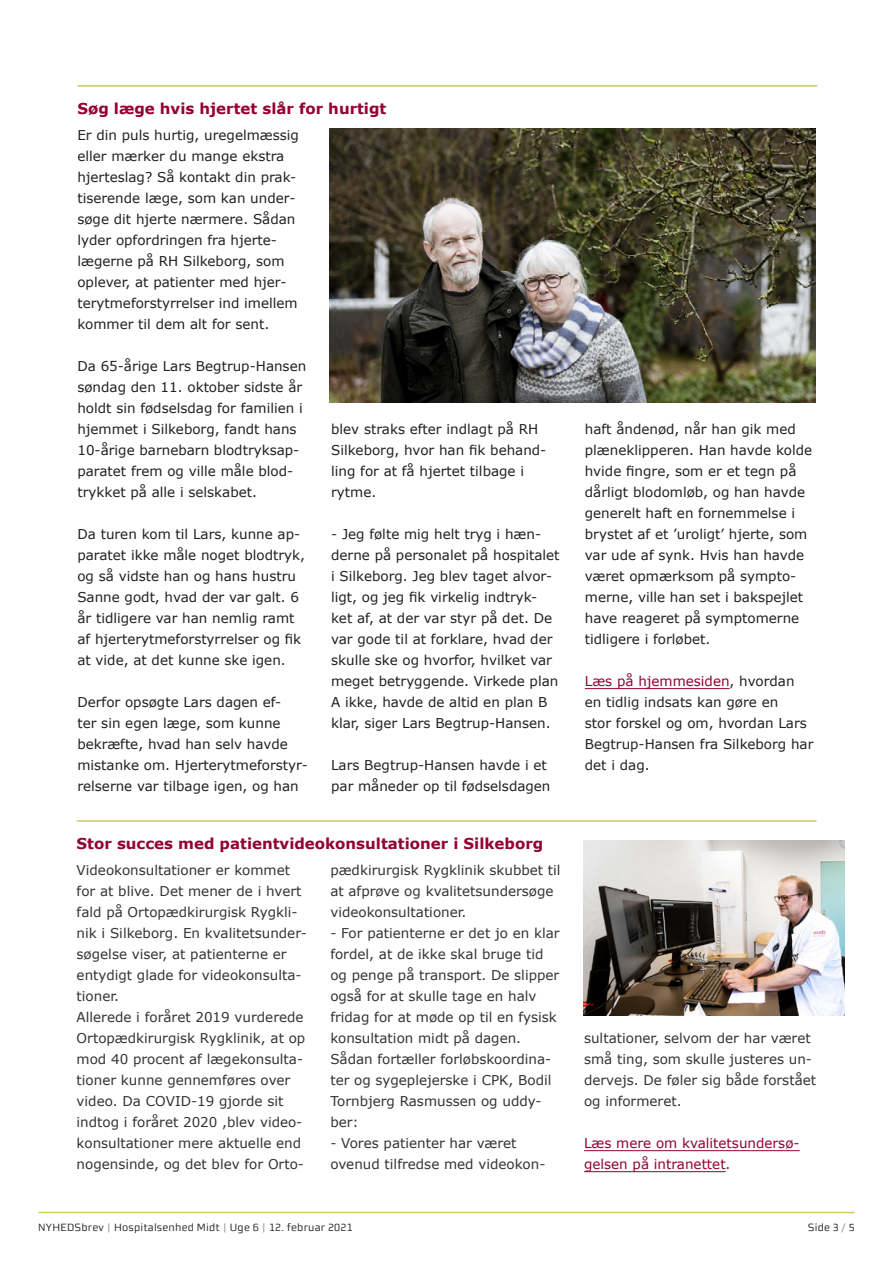
<style>
.page{position:relative;width:893px;height:1263px;background:#fff}
.page>*{position:absolute;margin:0;border:0;box-sizing:border-box;transform-origin:0 0}
.Over_m_streg_-_HEM{font:700 15px "Verdana";color:#940130}
.Brød_-_HEM{font:13.5px/21px "Verdana";color:#231f20}
.Brød_-_HEM-2{font:13.5px/21px "Verdana";color:#333}
.Brød_-_HEM-3{font:13.5px/21px "Verdana";color:#940130}
.t1{font:10.5px "midtsans";letter-spacing:.02em;color:#231f20}
.s1{color:#940130}
.s2{color:#333}
.s3{color:#8a8c8f}
</style>
<div class="page">
<hr style="left:38px;top:1212px;width:817px;height:1px;background:#cbcb65">
<hr style="left:77px;top:85px;width:740px;height:2px;background:#cbcb65">
<hr style="left:585px;top:688px;width:145px;height:1px;background:#940130">
<img style="left:330px;top:128px;width:486px;height:275px">
<hr style="left:77px;top:820px;width:739px;height:2px;background:#cbcb65">
<hr style="left:584px;top:1150px;width:216px;height:1px;background:#940130">
<hr style="left:584px;top:1171px;width:142px;height:1px;background:#940130">
<img style="left:584px;top:840px;width:261px;height:176px">
<p class="Over_m_streg_-_HEM" style="left:77px;top:98px;width:310px">Søg læge hvis hjertet slår for hurtigt</p>
<p class="Brød_-_HEM" style="left:77px;top:124px;width:223px">Er din puls hurtig, uregelmæssig eller mærker du mange ekstra hjerteslag? Så kontakt din prak&shy;tiserende læge, som kan under&shy;søge dit hjerte nærmere. Sådan lyder opfordringen fra hjerte&shy;lægerne på RH Silkeborg, som oplever, at patienter med hjer&shy;terytmeforstyrrelser ind imellem kommer til dem alt for sent.</p>
<p class="Brød_-_HEM" style="left:77px;top:355px;width:230px">Da 65-årige Lars Begtrup-Hansen søndag den 11. oktober sidste år holdt sin fødselsdag for familien i hjemmet i Silkeborg, fandt hans<br>10-årige barnebarn blodtryksap&shy;paratet frem og ville måle blod&shy;trykket på alle i selskabet.</p>
<p class="Brød_-_HEM" style="left:77px;top:523px;width:229px">Da turen kom til Lars, kunne ap&shy;paratet ikke måle noget blodtryk, og så vidste han og hans hustru<br>Sanne godt, hvad der var galt. 6 år tidligere var han nemlig ramt af hjerterytmeforstyrrelser og fik at vide, at det kunne ske igen.</p>
<p class="Brød_-_HEM" style="left:77px;top:691px;width:232px">Derfor opsøgte Lars dagen ef-<br>ter sin egen læge, som kunne bekræfte, hvad han selv havde mistanke om. Hjerterytmeforstyr&shy;relserne var tilbage igen, og han</p>
<p class="Brød_-_HEM" style="left:331px;top:418px;width:217px">blev straks efter indlagt på RH<br>Silkeborg, hvor han fik behand&shy;ling for at få hjertet tilbage i rytme.</p>
<p class="Brød_-_HEM" style="left:331px;top:523px;width:230px">- Jeg følte mig helt tryg i hæn&shy;derne på personalet på hospitalet i Silkeborg. Jeg blev taget alvor&shy;ligt, og jeg fik virkelig indtryk&shy;ket af, at der var styr på det. De var gode til at forklare, hvad der skulle ske og hvorfor, hvilket var meget betryggende. Virkede plan<br>A ikke, havde de altid en plan B klar, siger Lars Begtrup-Hansen.</p>
<p class="Brød_-_HEM" style="left:331px;top:754px;width:221px">Lars Begtrup-Hansen havde i et par måneder op til fødselsdagen</p>
<p class="Over_m_streg_-_HEM" style="left:77px;top:833px;width:468px">Stor succes med patientvideokonsultationer i Silkeborg</p>
<p class="Brød_-_HEM-2" style="left:77px;top:859px;width:232px">Videokonsultationer er kommet for at blive. Det mener de i hvert fald på Ortopædkirurgisk Rygkli&shy;nik i Silkeborg. En kvalitetsunder&shy;søgelse viser, at patienterne er entydigt glade for videokonsulta&shy;tioner.</p>
<p class="Brød_-_HEM-2" style="left:77px;top:1006px;width:230px">Allerede i foråret 2019 vurderede<br>Ortopædkirurgisk Rygklinik, at op mod 40 procent af lægekonsulta&shy;tioner kunne gennemføres over video. Da COVID-19 gjorde sit indtog i foråret 2020 ,blev video&shy;konsultationer mere aktuelle end nogensinde, og det blev for Orto-</p>
<p class="Brød_-_HEM-2" style="left:330px;top:859px;width:232px">pædkirurgisk Rygklinik skubbet til at afprøve og kvalitetsundersøge videokonsultationer.</p>
<p class="Brød_-_HEM-2" style="left:330px;top:922px;width:231px">- For patienterne er det jo en klar fordel, at de ikke skal bruge tid og penge på transport. De slipper også for at skulle tage en halv fridag for at møde op til en fysisk konsultation midt på dagen.</p>
<p class="Brød_-_HEM-2" style="left:330px;top:1048px;width:223px">Sådan fortæller forløbskoordina&shy;ter og sygeplejerske i CPK, Bodil<br>Tornbjerg Rasmussen og uddy&shy;ber:</p>
<p class="Brød_-_HEM-2" style="left:330px;top:1132px;width:217px">- Vores patienter har været ovenud tilfredse med videokon-</p>
<p class="Brød_-_HEM" style="left:585px;top:418px;width:229px">haft åndenød, når han gik med plæneklipperen. Han havde kolde hvide fingre, som er et tegn på dårligt blodomløb, og han havde generelt haft en fornemmelse i brystet af et ’uroligt’ hjerte, som var ude af synk. Hvis han havde været opmærksom på sympto&shy;merne, ville han set i bakspejlet have reageret på symptomerne tidligere i forløbet.</p>
<p class="Brød_-_HEM" style="left:585px;top:670px;width:230px"><span class="s1">Læs på hjemmesiden</span>, hvordan en tidlig indsats kan gøre en<br>stor forskel og om, hvordan Lars<br>Begtrup-Hansen fra Silkeborg har det i dag.</p>
<p class="Brød_-_HEM-2" style="left:584px;top:1027px;width:234px">sultationer, selvom der har været små ting, som skulle justeres un&shy;dervejs. De føler sig både forstået og informeret.</p>
<p class="Brød_-_HEM-3" style="left:584px;top:1132px;width:217px">Læs mere om kvalitetsundersø&shy;gelsen på intranettet<span class="s2">.</span></p>
<p class="t1" style="left:38px;top:1221px;width:316px">NYHEDSbrev <span class="s3">|</span> Hospitalsenhed Midt <span class="s3">|</span> Uge 6 <span class="s3">|</span> 12. februar 2021</p>
<p class="t1" style="left:808px;top:1221px;width:48px">Side 3 <span class="s3">/</span> 5</p>
</div>
